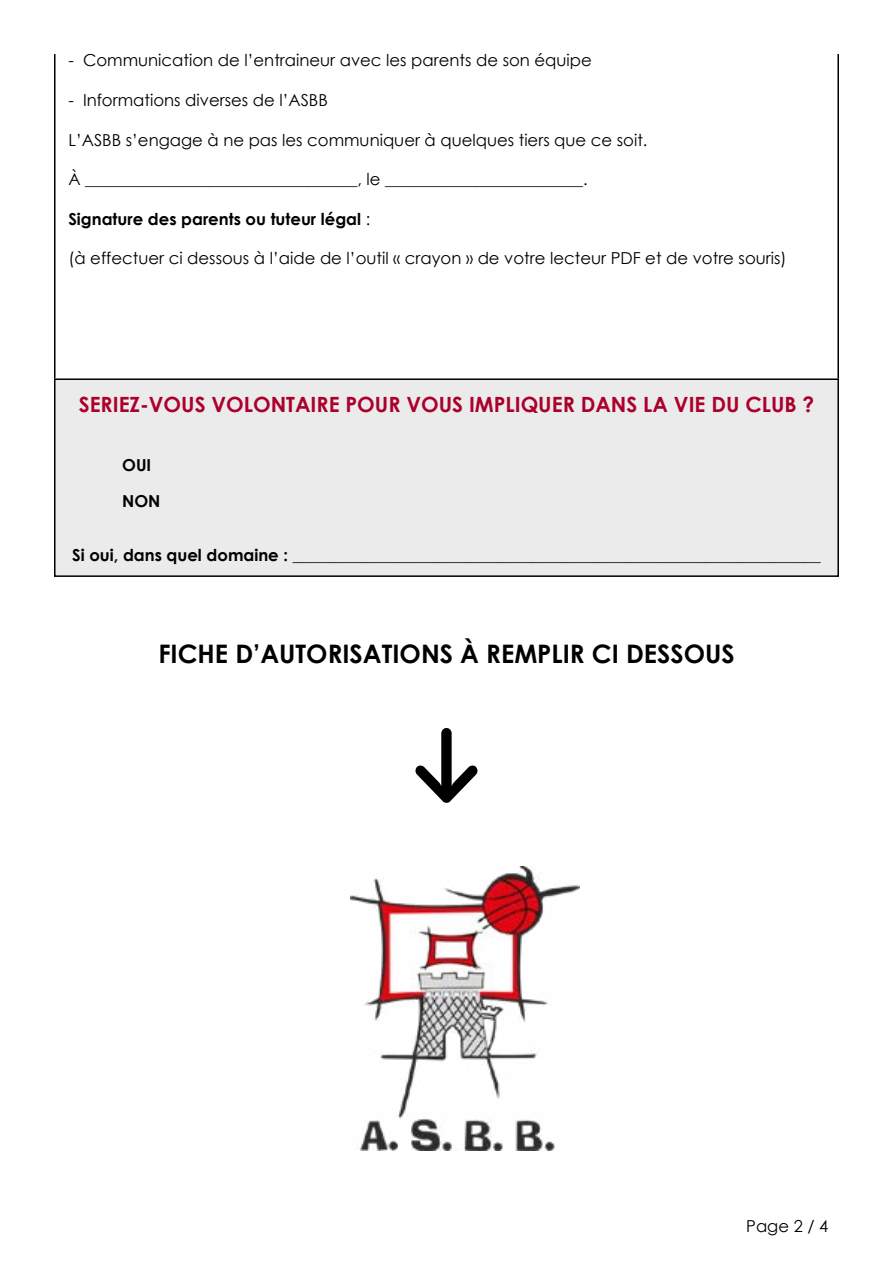
<style>
.page{position:relative;width:893px;height:1263px;background:#fff}
.page>*{position:absolute;margin:0;border:0;box-sizing:border-box;transform-origin:0 0}
.t1{font:700 25.5px "Century Gothic";color:#000}
.t2{font:700 21px "Century Gothic";color:#ab002c}
.t3{font:16.5px "Century Gothic";color:#000}
.t4{font:700 16.5px/35.8px "Century Gothic";color:#000}
.s1{font-weight:400}
</style>
<div class="page">
<div style="left:55px;top:379px;width:783px;height:197px;background:#ebebeb"></div>
<div style="left:54px;top:378px;width:785px;height:199px;border:2px solid #000"></div>
<hr style="left:54px;top:54px;width:2px;height:324px;background:#000">
<hr style="left:837px;top:54px;width:2px;height:324px;background:#000">
<img style="left:350px;top:867px;width:230px;height:283px">
<svg style="left:415px;top:728px;width:63px;height:75px"></svg>
<p class="t3" style="left:68px;top:49px;width:525px">- Communication de l’entraineur avec les parents de son équipe</p>
<p class="t3" style="left:68px;top:88px;width:261px">- Informations diverses de l’ASBB</p>
<p class="t3" style="left:68px;top:128px;width:581px">L’ASBB s’engage à ne pas les communiquer à quelques tiers que ce soit.</p>
<p class="t3" style="left:68px;top:168px;width:521px">À _________________________________, le ________________________.</p>
<p class="t4" style="left:68px;top:200px;width:303px">Signature des parents ou tuteur légal <span class="s1">:</span></p>
<p class="t3" style="left:68px;top:247px;width:720px">(à effectuer ci dessous à l’aide de l’outil « crayon » de votre lecteur PDF et de votre souris)</p>
<p class="t2" style="left:79px;top:389px;width:737px">SERIEZ-VOUS VOLONTAIRE POUR VOUS IMPLIQUER DANS LA VIE DU CLUB ?</p>
<p class="t4" style="left:122px;top:447px;width:40px">OUI<br>NON</p>
<p class="t4" style="left:72px;top:536px;width:750px">Si oui, dans quel domaine : ________________________________________________________________</p>
<h1 class="t1" style="left:158px;top:634px;width:578px">FICHE D’AUTORISATIONS À REMPLIR CI DESSOUS</h1>
<p class="t3" style="left:746px;top:1214px;width:84px">Page 2 / 4</p>
</div>
